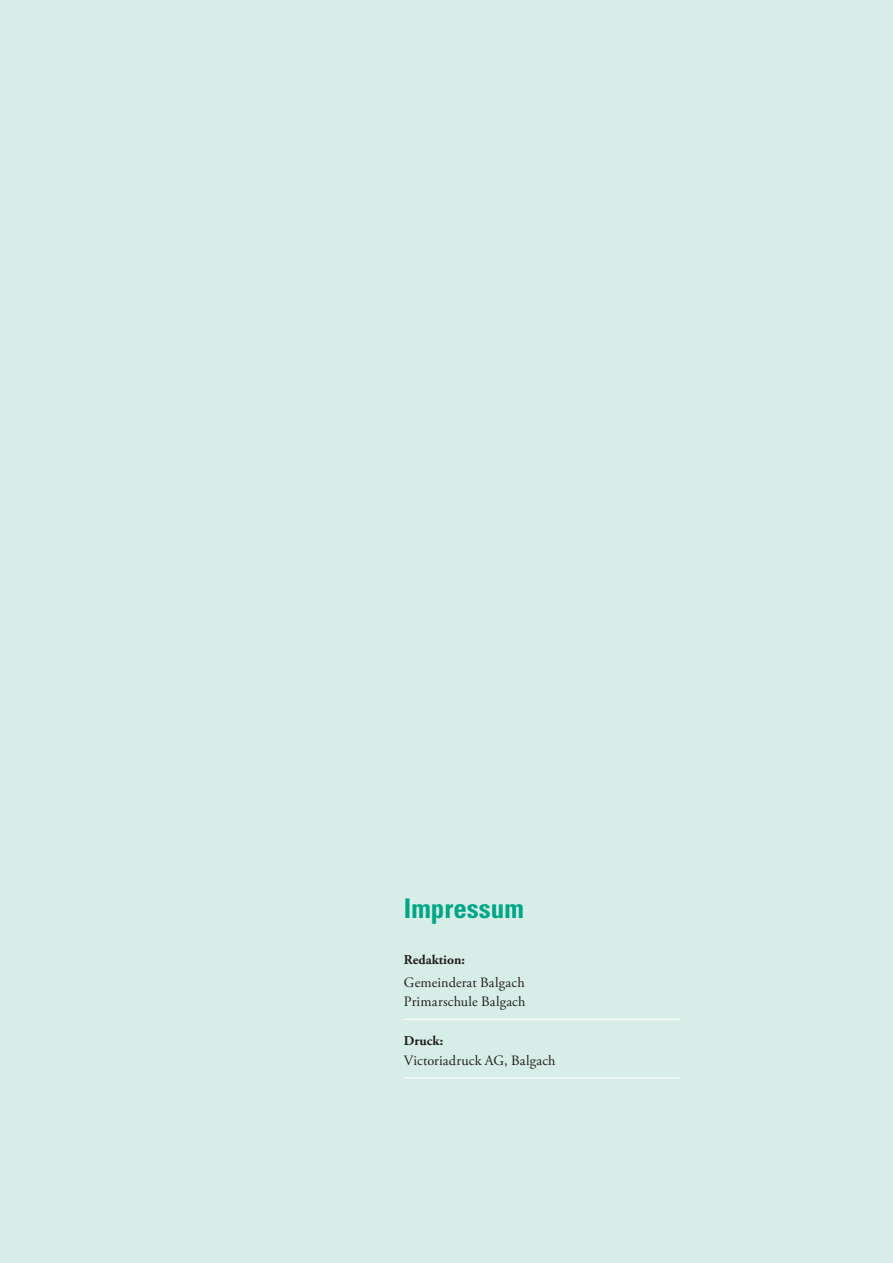
<style>
.page{position:relative;width:893px;height:1263px;background:#d7ede7}
.page>*{position:absolute;margin:0;border:0;box-sizing:border-box;transform-origin:0 0}
.t1{font:700 condensed 27px "Univers";color:#00a786}
.t2{font:14.25px/19.5px "Adobe Garamond Pro";letter-spacing:.01em;color:#231f20}
.t3{font:700 13.5px "Adobe Garamond Pro";color:#231f20}
</style>
<div class="page">
<hr style="left:404px;top:1019px;width:276px;height:1px;background:#fff">
<hr style="left:404px;top:1077px;width:276px;height:1px;background:#fff">
<h1 class="t1" style="left:404px;top:892px;width:121px">Impressum</h1>
<p class="t3" style="left:404px;top:952px;width:63px">Redaktion:</p>
<p class="t2" style="left:404px;top:973px;width:123px">Gemeinderat Balgach<br>Primarschule Balgach</p>
<p class="t3" style="left:404px;top:1033px;width:41px">Druck:</p>
<p class="t2" style="left:404px;top:1051px;width:153px">Victoriadruck AG, Balgach</p>
</div>
